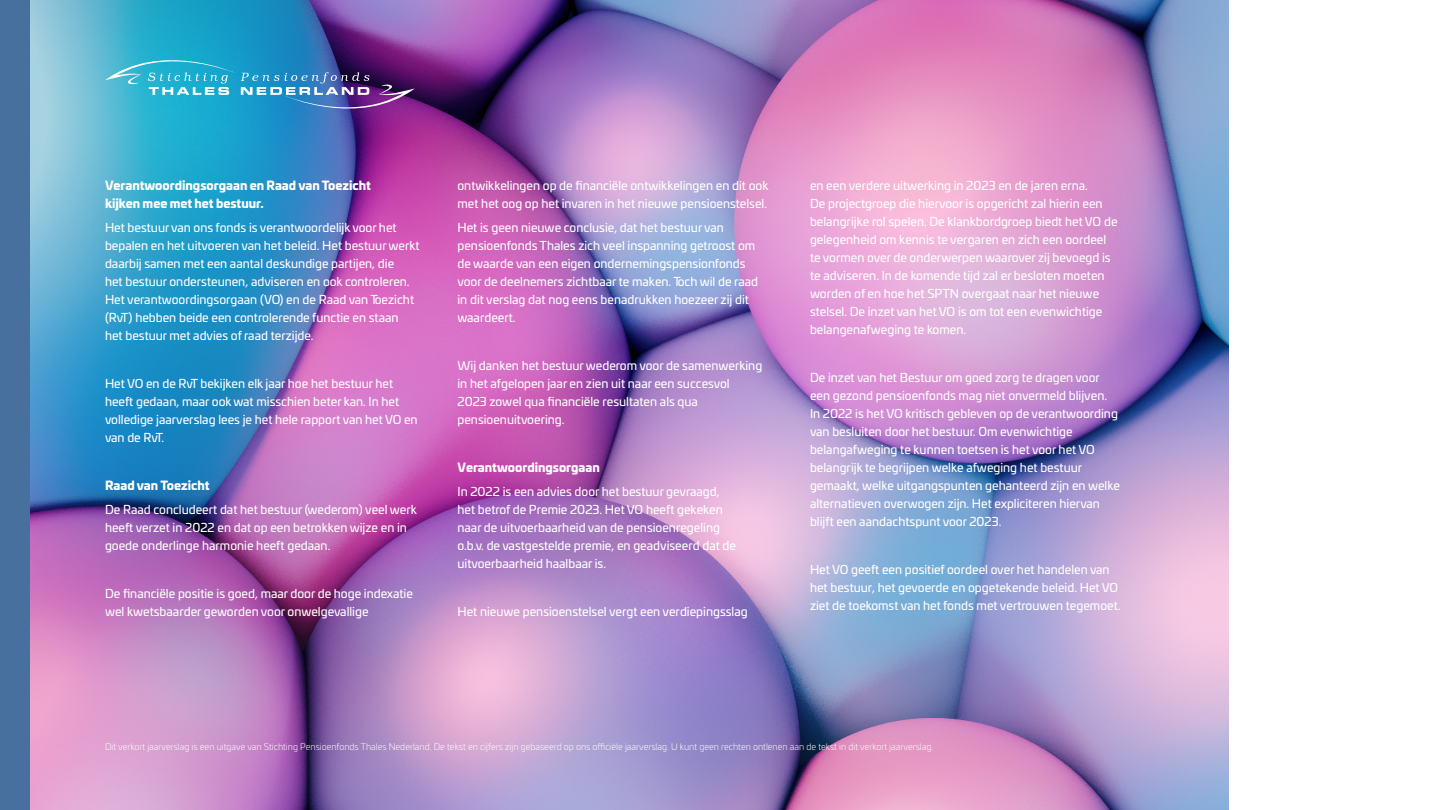
<style>
.page{position:relative;width:1440px;height:810px;background:#fff}
.page>*{position:absolute;margin:0;border:0;box-sizing:border-box;transform-origin:0 0}
.t1{font:12px/18px "Univia Pro";color:#fff}
.t2{font:900 12px/18px "Univia Pro";color:#fff}
.t3{font:300 9px "Univia Pro";color:#fff}
</style>
<div class="page">
<img style="left:30px;top:0;width:1198px;height:810px">
<svg style="left:105px;top:58px;width:130px;height:37px;background:#43bad5"></svg>
<img style="left:241px;top:72px;width:174px;height:39px">
<div style="left:0;top:0;width:30px;height:810px;background:#47709f"></div>
<p class="t2" style="left:105px;top:175px;width:268px">Verantwoordingsorgaan en Raad van Toezicht kijken mee met het bestuur.</p>
<p class="t1" style="left:105px;top:218px;width:316px">Het bestuur van ons fonds is verantwoordelijk voor het bepalen en het uitvoeren van het beleid. Het bestuur werkt daarbij samen met een aantal deskundige partijen, die<br>het bestuur ondersteunen, adviseren en ook controleren.<br>Het verantwoordingsorgaan (VO) en de Raad van Toezicht (RvT) hebben beide een controlerende functie en staan<br>het bestuur met advies of raad terzijde.</p>
<p class="t1" style="left:105px;top:374px;width:314px">Het VO en de RvT bekijken elk jaar hoe het bestuur het heeft gedaan, maar ook wat misschien beter kan. In het volledige jaarverslag lees je het hele rapport van het VO en van de RvT.</p>
<p class="t2" style="left:105px;top:475px;width:106px">Raad van Toezicht</p>
<p class="t1" style="left:105px;top:500px;width:313px">De Raad concludeert dat het bestuur (wederom) veel werk heeft verzet in 2022 en dat op een betrokken wijze en in goede onderlinge harmonie heeft gedaan.</p>
<p class="t1" style="left:105px;top:584px;width:309px">De financiële positie is goed, maar door de hoge indexatie wel kwetsbaarder geworden voor onwelgevallige</p>
<p class="t1" style="left:458px;top:176px;width:312px">ontwikkelingen op de financiële ontwikkelingen en dit ook met het oog op het invaren in het nieuwe pensioenstelsel.</p>
<p class="t1" style="left:458px;top:218px;width:302px">Het is geen nieuwe conclusie, dat het bestuur van pensioenfonds Thales zich veel inspanning getroost om de waarde van een eigen ondernemingspensionfonds voor de deelnemers zichtbaar te maken. Toch wil de raad in dit verslag dat nog eens benadrukken hoezeer zij dit waardeert.</p>
<p class="t1" style="left:458px;top:356px;width:306px">Wij danken het bestuur wederom voor de samenwerking in het afgelopen jaar en zien uit naar een succesvol<br>2023 zowel qua financiële resultaten als qua pensioenuitvoering.</p>
<p class="t2" style="left:458px;top:457px;width:144px">Verantwoordingsorgaan</p>
<p class="t1" style="left:458px;top:482px;width:280px">In 2022 is een advies door het bestuur gevraagd, het betrof de Premie 2023. Het VO heeft gekeken naar de uitvoerbaarheid van de pensioenregeling o.b.v. de vastgestelde premie, en geadviseerd dat de uitvoerbaarheid haalbaar is.</p>
<p class="t1" style="left:458px;top:602px;width:292px">Het nieuwe pensioenstelsel vergt een verdiepingsslag</p>
<p class="t1" style="left:810px;top:176px;width:309px">en een verdere uitwerking in 2023 en de jaren erna.<br>De projectgroep die hiervoor is opgericht zal hierin een belangrijke rol spelen. De klankbordgroep biedt het VO de gelegenheid om kennis te vergaren en zich een oordeel te vormen over de onderwerpen waarover zij bevoegd is te adviseren. In de komende tijd zal er besloten moeten worden of en hoe het SPTN overgaat naar het nieuwe stelsel. De inzet van het VO is om tot een evenwichtige belangenafweging te komen.</p>
<p class="t1" style="left:810px;top:368px;width:311px">De inzet van het Bestuur om goed zorg te dragen voor een gezond pensioenfonds mag niet onvermeld blijven.<br>In 2022 is het VO kritisch gebleven op de verantwoording van besluiten door het bestuur. Om evenwichtige belangafweging te kunnen toetsen is het voor het VO belangrijk te begrijpen welke afweging het bestuur gemaakt, welke uitgangspunten gehanteerd zijn en welke alternatieven overwogen zijn. Het expliciteren hiervan blijft een aandachtspunt voor 2023.</p>
<p class="t1" style="left:810px;top:560px;width:312px">Het VO geeft een positief oordeel over het handelen van het bestuur, het gevoerde en opgetekende beleid. Het VO ziet de toekomst van het fonds met vertrouwen tegemoet.</p>
<p class="t3" style="left:105px;top:740px;width:830px">Dit verkort jaarverslag is een uitgave van Stichting Pensioenfonds Thales Nederland. De tekst en cijfers zijn gebaseerd op ons officiële jaarverslag. U kunt geen rechten ontlenen aan de tekst in dit verkort jaarverslag.</p>
</div>
